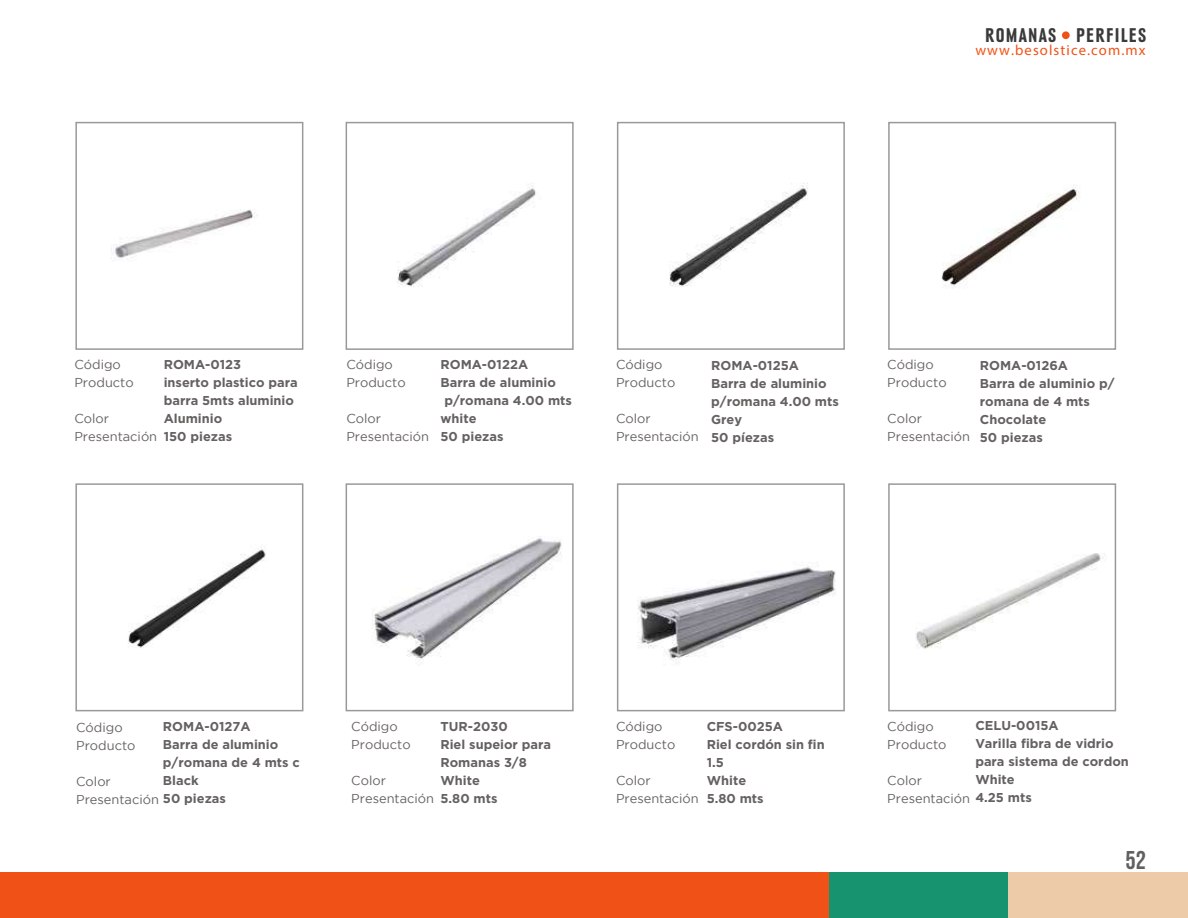
<style>
.page{position:relative;width:1188px;height:918px;background:#fff}
.page>*{position:absolute;margin:0;border:0;box-sizing:border-box;transform-origin:0 0}
.t1{font:25.65px "Bebas Neue";color:#606060}
.t2{font:700 condensed 20.7px "URW Grotesk TOT";letter-spacing:.07em;color:#3a3a3a}
.t3{font:14.7px "Myriad Pro";letter-spacing:.075em;color:#f25216}
.t4{font:700 12.9px/18px "Gotham";color:#666161}
.t5{font:12.9px/18px "Gotham";color:#666161}
.s1{font-weight:700}
</style>
<div class="page">
<img style="left:637px;top:562px;width:199px;height:102px">
<img style="left:916px;top:553px;width:189px;height:96px">
<img style="left:372px;top:536px;width:190px;height:125px">
<img style="left:128px;top:549px;width:138px;height:99px">
<img style="left:941px;top:185px;width:139px;height:104px">
<img style="left:669px;top:183px;width:139px;height:104px">
<img style="left:111px;top:209px;width:144px;height:50px">
<img style="left:345px;top:123px;width:191px;height:226px">
<div style="left:0;top:872px;width:829px;height:46px;background:#f05116"></div>
<div style="left:829px;top:872px;width:179px;height:46px;background:#17936f"></div>
<div style="left:1008px;top:872px;width:180px;height:46px;background:#edcba9"></div>
<div style="left:1062px;top:31px;width:8px;height:8px;background:#f05116;border-radius:50%"></div>
<div style="left:75px;top:122px;width:228px;height:228px;border:2px solid #999"></div>
<div style="left:346px;top:122px;width:228px;height:228px;border:2px solid #999"></div>
<div style="left:617px;top:122px;width:228px;height:228px;border:2px solid #999"></div>
<div style="left:888px;top:122px;width:228px;height:228px;border:2px solid #999"></div>
<div style="left:888px;top:483px;width:228px;height:228px;border:2px solid #999"></div>
<div style="left:617px;top:483px;width:228px;height:228px;border:2px solid #999"></div>
<div style="left:346px;top:483px;width:228px;height:228px;border:2px solid #999"></div>
<div style="left:75px;top:483px;width:228px;height:228px;border:2px solid #999"></div>
<h2 class="t2" style="left:985px;top:24px;width:163px">ROMANAS - PERFILES</h2>
<p class="t3" style="left:975px;top:41px;width:172px">www.besolstice.com.mx</p>
<p class="t4" style="left:164px;top:355px;width:136px">ROMA-0123<br>inserto plastico para barra 5mts aluminio<br>Aluminio<br>150 piezas</p>
<p class="t5" style="left:346px;top:355px;width:61px">Código<br>Producto</p>
<p class="t5" style="left:74px;top:356px;width:61px">Código<br>Producto</p>
<p class="t5" style="left:74px;top:410px;width:84px">Color<br>Presentación</p>
<p class="t5" style="left:346px;top:409px;width:84px">Color<br>Presentación</p>
<p class="t4" style="left:440px;top:355px;width:133px">ROMA-0122A<br>Barra de aluminio p/romana 4.00 mts white<br>50 piezas</p>
<p class="t5" style="left:616px;top:356px;width:61px">Código<br>Producto</p>
<p class="t5" style="left:616px;top:410px;width:84px">Color<br>Presentación</p>
<p class="t5" style="left:887px;top:355px;width:61px">Código<br>Producto</p>
<p class="t5" style="left:887px;top:409px;width:84px">Color<br>Presentación</p>
<p class="t4" style="left:711px;top:356px;width:129px">ROMA-0125A<br>Barra de aluminio p/romana 4.00 mts<br>Grey<br>50 píezas</p>
<p class="t4" style="left:980px;top:357px;width:136px">ROMA-0126A<br>Barra de aluminio p/ romana de 4 mts<br>Chocolate<br>50 piezas</p>
<p class="t4" style="left:163px;top:717px;width:138px">ROMA-0127A<br>Barra de aluminio p/romana de 4 mts c<br>Black<br>50 piezas</p>
<p class="t5" style="left:76px;top:718px;width:61px">Código<br>Producto</p>
<p class="t5" style="left:76px;top:772px;width:84px">Color<br>Presentación</p>
<p class="t4" style="left:440px;top:717px;width:112px">TUR-2030<br>Riel supeior para<br>Romanas 3/8<br>White<br>5.80 mts</p>
<p class="t4" style="left:707px;top:717px;width:119px">CFS-0025A<br>Riel cordón sin fin<br>1.5<br>White<br>5.80 mts</p>
<p class="t4" style="left:975px;top:716px;width:85px">CELU-0015A</p>
<p class="t5" style="left:351px;top:717px;width:61px">Código<br>Producto</p>
<p class="t5" style="left:351px;top:771px;width:84px">Color<br>Presentación</p>
<p class="t5" style="left:616px;top:717px;width:61px">Código<br>Producto</p>
<p class="t5" style="left:616px;top:771px;width:84px">Color<br>Presentación</p>
<p class="t5" style="left:887px;top:717px;width:61px">Código<br>Producto</p>
<p class="t5" style="left:887px;top:771px;width:36px">Color</p>
<p class="t4" style="left:975px;top:734px;width:140px">Varilla fibra de vidrio</p>
<p class="t4" style="left:975px;top:752px;width:155px">para sistema de cordon</p>
<p class="t4" style="left:975px;top:770px;width:41px">White</p>
<p class="t5" style="left:887px;top:789px;width:146px">Presentación <span class="s1">4.25 mts</span></p>
<h1 class="t1" style="left:1125px;top:846px;width:22px">52</h1>
</div>
